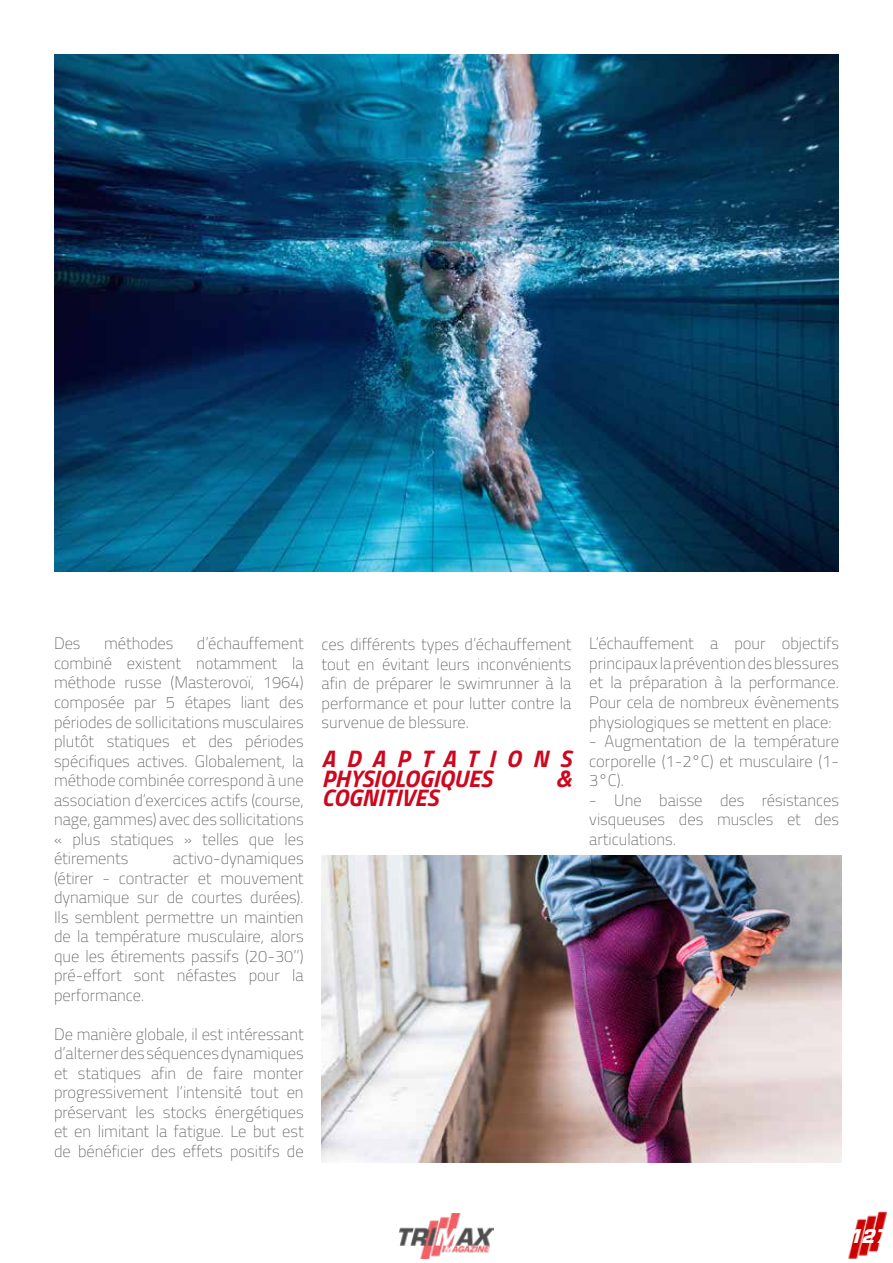
<style>
.page{position:relative;width:893px;height:1263px;background:#fff}
.page>*{position:absolute;margin:0;border:0;box-sizing:border-box;transform-origin:0 0}
.t1{font:italic 700 24px/19.5px "Titillium Web";color:#cd071e}
.t2{font:italic 900 21px "Eurostile";color:#fff}
.t3{font:100 16.5px/19.5px "Titillium Web";color:#58585a;text-align:justify}
</style>
<div class="page">
<img style="left:848px;top:1211px;width:39px;height:48px">
<img style="left:399px;top:1214px;width:95px;height:45px">
<img style="left:54px;top:54px;width:785px;height:518px">
<img style="left:322px;top:855px;width:520px;height:307px">
<p class="t3" style="left:54px;top:633px;width:251px;text-indent:143px">d’échauffement combiné existent notamment la méthode russe (Masterovoï, 1964) composée par 5 étapes liant des périodes de sollicitations musculaires plutôt statiques et des périodes spécifiques actives. Globalement, la méthode combinée correspond à une association d’exercices actifs (course, nage, gammes) avec des sollicitations « plus statiques » telles que les étirements</p>
<p class="t3" style="left:54px;top:633px;width:28px">Des</p>
<p class="t3" style="left:104px;top:633px;width:71px">méthodes</p>
<p class="t3" style="left:54px;top:848px;width:251px;text-indent:119px">activo-dynamiques (étirer - contracter et mouvement dynamique sur de courtes durées).<br>Ils semblent permettre un maintien de la température musculaire, alors que les étirements passifs (20-30’’) pré-effort sont néfastes pour la performance.</p>
<p class="t3" style="left:54px;top:1023px;width:251px">De manière globale, il est intéressant d’alterner des séquences dynamiques et statiques afin de faire monter progressivement l’intensité tout en préservant les stocks énergétiques et en limitant la fatigue. Le but est de bénéficier des effets positifs de</p>
<p class="t3" style="left:322px;top:634px;width:251px">ces différents types d’échauffement tout en évitant leurs inconvénients afin de préparer le swimrunner à la performance et pour lutter contre la survenue de blessure.</p>
<h1 class="t1" style="left:322px;top:747px;width:251px">ADAPTATIONS<br>PHYSIOLOGIQUES</h1>
<h1 class="t1" style="left:556px;top:767px;width:17px">&amp;</h1>
<h1 class="t1" style="left:322px;top:786px;width:118px">COGNITIVES</h1>
<p class="t3" style="left:589px;top:633px;width:251px">L’échauffement a pour objectifs principaux la prévention des blessures et la préparation à la performance.<br>Pour cela de nombreux évènements physiologiques se mettent en place:</p>
<p class="t3" style="left:589px;top:731px;width:251px">- Augmentation de la température corporelle (1-2°C) et musculaire (1- 3°C).</p>
<p class="t3" style="left:589px;top:789px;width:251px">- Une baisse des résistances visqueuses des muscles et des articulations.</p>
<p class="t2" style="left:847px;top:1225px;width:42px">127</p>
</div>
